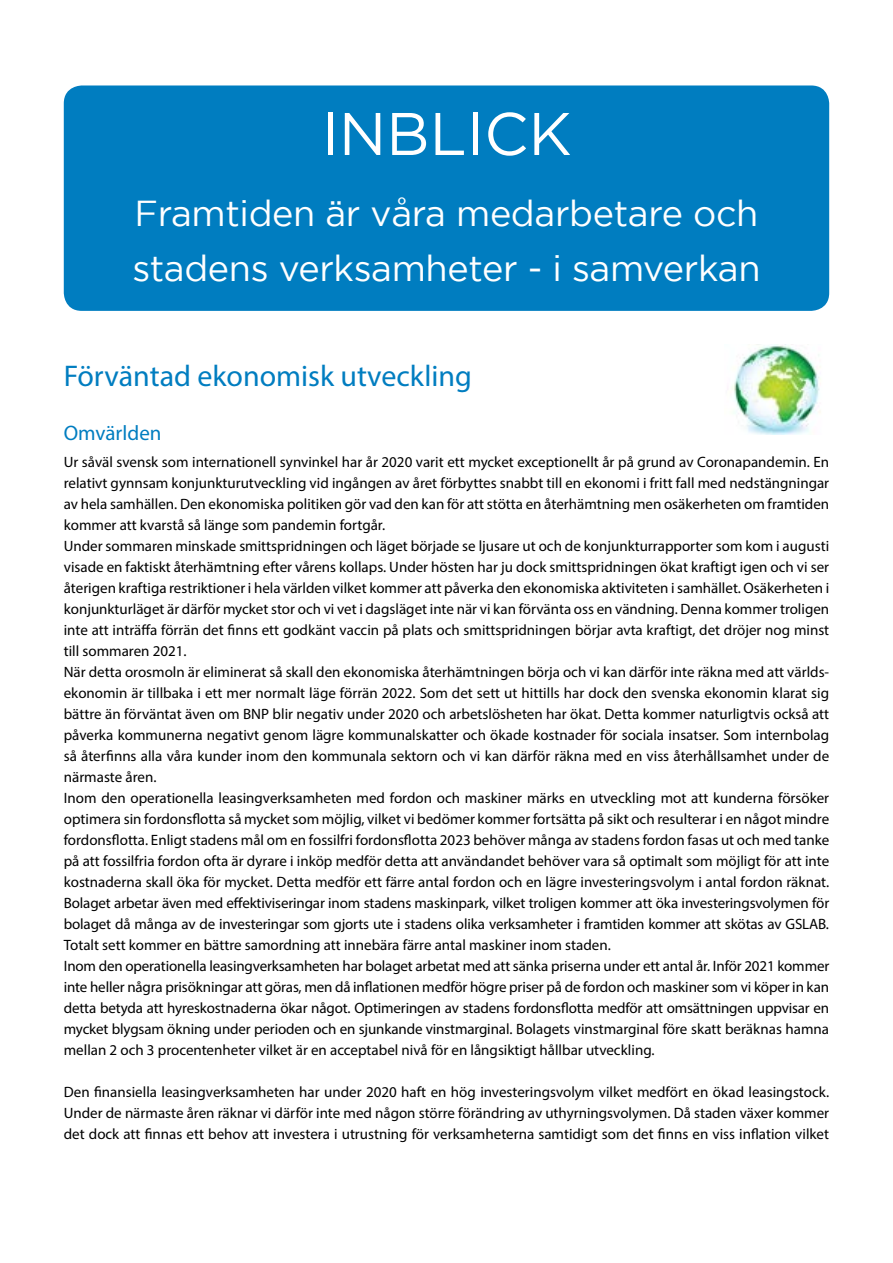
<style>
.page{position:relative;width:893px;height:1263px;background:#fff}
.page>*{position:absolute;margin:0;border:0;box-sizing:border-box;transform-origin:0 0}
.t1{font:60px "Gotham";color:#fff}
.t2{font:36px/55.5px "Gotham";letter-spacing:-.01em;color:#fff}
.t3{font:30px "Myriad Pro";color:#007dc0}
.t4{font:21px "Myriad Pro";color:#007dc0}
.t5{font:15px/21px "Myriad Pro";color:#000}
</style>
<div class="page">
<div style="left:64px;top:85px;width:765px;height:226px;background:#007dc0;border-radius:18px"></div>
<img style="left:732px;top:344px;width:89px;height:91px">
<h1 class="t1" style="left:321px;top:101px;width:252px">INBLICK</h1>
<h2 class="t2" style="left:133px;top:184px;width:629px">Framtiden är våra medarbetare och stadens verksamheter - i samverkan</h2>
<h3 class="t3" style="left:64px;top:357px;width:410px">Förväntad ekonomisk utveckling</h3>
<h3 class="t4" style="left:64px;top:420px;width:99px">Omvärlden</h3>
<p class="t5" style="left:64px;top:451px;width:767px">Ur såväl svensk som internationell synvinkel har år 2020 varit ett mycket exceptionellt år på grund av Coronapandemin. En relativt gynnsam konjunkturutveckling vid ingången av året förbyttes snabbt till en ekonomi i fritt fall med nedstängningar av hela samhällen. Den ekonomiska politiken gör vad den kan för att stötta en återhämtning men osäkerheten om framtiden kommer att kvarstå så länge som pandemin fortgår.<br>Under sommaren minskade smittspridningen och läget började se ljusare ut och de konjunkturrapporter som kom i augusti visade en faktiskt återhämtning efter vårens kollaps. Under hösten har ju dock smittspridningen ökat kraftigt igen och vi ser återigen kraftiga restriktioner i hela världen vilket kommer att påverka den ekonomiska aktiviteten i samhället. Osäkerheten i konjunkturläget är därför mycket stor och vi vet i dagsläget inte när vi kan förvänta oss en vändning. Denna kommer troligen inte att inträffa förrän det finns ett godkänt vaccin på plats och smittspridningen börjar avta kraftigt, det dröjer nog minst till sommaren 2021.<br>När detta orosmoln är eliminerat så skall den ekonomiska återhämtningen börja och vi kan därför inte räkna med att världs&shy;ekonomin är tillbaka i ett mer normalt läge förrän 2022. Som det sett ut hittills har dock den svenska ekonomin klarat sig bättre än förväntat även om BNP blir negativ under 2020 och arbetslösheten har ökat. Detta kommer naturligtvis också att påverka kommunerna negativt genom lägre kommunalskatter och ökade kostnader för sociala insatser. Som internbolag så återfinns alla våra kunder inom den kommunala sektorn och vi kan därför räkna med en viss återhållsamhet under de närmaste åren.<br>Inom den operationella leasingverksamheten med fordon och maskiner märks en utveckling mot att kunderna försöker optimera sin fordonsflotta så mycket som möjlig, vilket vi bedömer kommer fortsätta på sikt och resulterar i en något mindre fordonsflotta. Enligt stadens mål om en fossilfri fordonsflotta 2023 behöver många av stadens fordon fasas ut och med tanke på att fossilfria fordon ofta är dyrare i inköp medför detta att användandet behöver vara så optimalt som möjligt för att inte kostnaderna skall öka för mycket. Detta medför ett färre antal fordon och en lägre investeringsvolym i antal fordon räknat.<br>Bolaget arbetar även med effektiviseringar inom stadens maskinpark, vilket troligen kommer att öka investeringsvolymen för bolaget då många av de investeringar som gjorts ute i stadens olika verksamheter i framtiden kommer att skötas av GSLAB.<br>Totalt sett kommer en bättre samordning att innebära färre antal maskiner inom staden.<br>Inom den operationella leasingverksamheten har bolaget arbetat med att sänka priserna under ett antal år. Inför 2021 kommer inte heller några prisökningar att göras, men då inflationen medför högre priser på de fordon och maskiner som vi köper in kan detta betyda att hyreskostnaderna ökar något. Optimeringen av stadens fordonsflotta medför att omsättningen uppvisar en mycket blygsam ökning under perioden och en sjunkande vinstmarginal. Bolagets vinstmarginal före skatt beräknas hamna mellan 2 och 3 procentenheter vilket är en acceptabel nivå för en långsiktigt hållbar utveckling.</p>
<p class="t5" style="left:64px;top:1081px;width:767px;text-align:justify">Den finansiella leasingverksamheten har under 2020 haft en hög investeringsvolym vilket medfört en ökad leasingstock.<br>Under de närmaste åren räknar vi därför inte med någon större förändring av uthyrningsvolymen. Då staden växer kommer det dock att finnas ett behov att investera i utrustning för verksamheterna samtidigt som det finns en viss inflation vilket</p>
</div>
